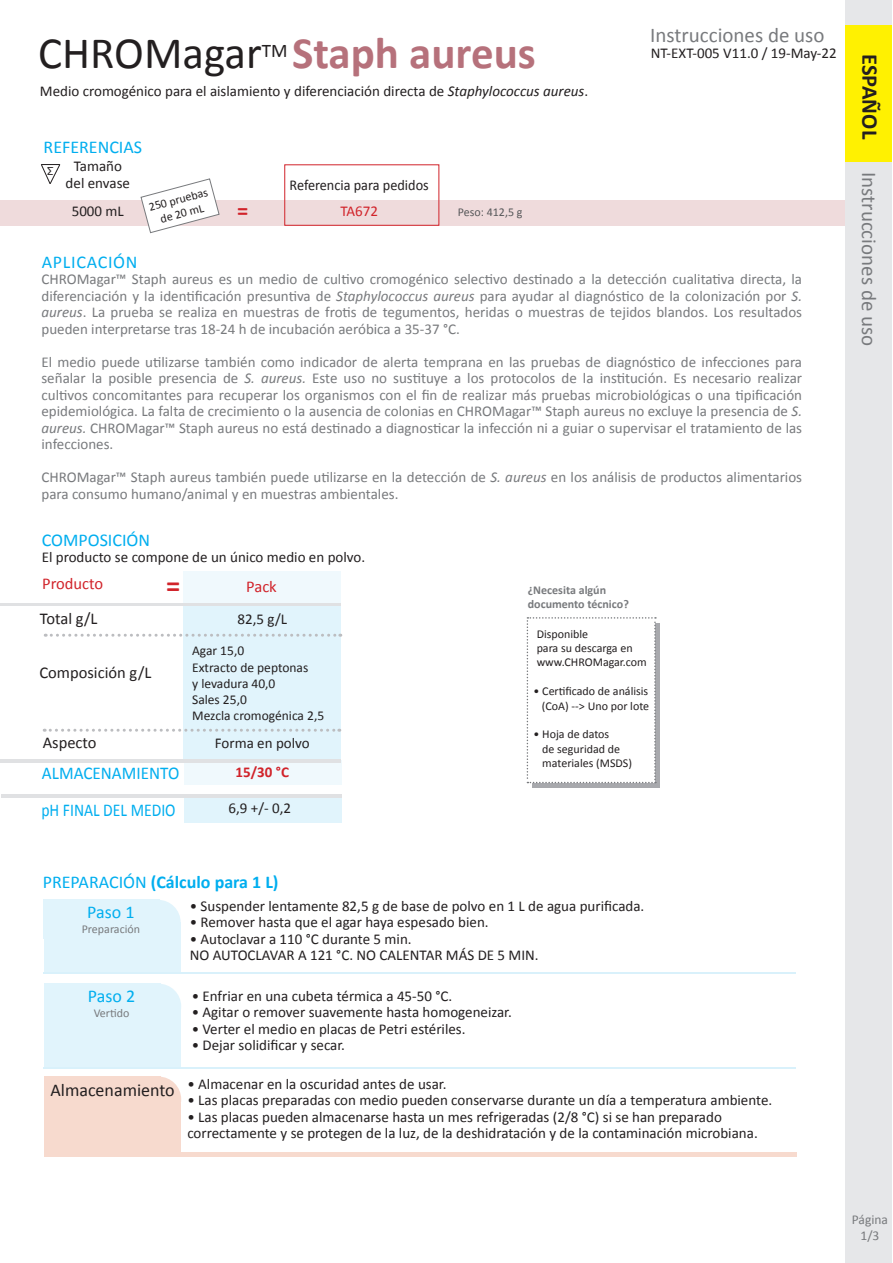
<style>
.page{position:relative;width:893px;height:1263px;background:#fff}
.page>*{position:absolute;margin:0;border:0;box-sizing:border-box;transform-origin:0 0}
.t1{font:700 45px "Calibri";color:#b6717b}
.t2{font:45px "Calibri";color:#231f20}
.t3{font:700 28.5px "Calibri";color:#d1232a}
.t4{font:700 22.5px "Calibri";color:#231f20}
.t5{font:700 22.5px "Calibri";color:#d1232a}
.t6{font:21px "Calibri";color:#787a7d}
.t7{font:19.2px "Calibri";color:#231f20}
.t8{font:18px "Calibri";color:#00aeef}
.t9{font:700 18px "Calibri";color:#00aeef}
.t10{font:18px "Calibri";color:#00aeef;scale:.87 1}
.t11{font:18px "Calibri";color:#00aeef;scale:.95 1}
.t12{font:18px "Calibri";color:#231f20}
.t13{font:18px "Calibri";letter-spacing:.04em;color:#00aeef}
.t14{font:16.5px "Calibri";color:#231f20}
.t15{font:16.5px "Calibri";color:#d1232a}
.t16{font:15px/16.5px "Calibri";color:#787a7d;text-align:justify}
.t17{font:15px/16.5px "Calibri";color:#231f20}
.t18{font:15px "Calibri";color:#231f20;scale:.95 1}
.t19{font:700 15px "Calibri";color:#d1232a}
.t20{font:15px "Calibri";color:#d1232a}
.t21{font:13.5px "Calibri";color:#231f20}
.t22{font:13.5px "Calibri";color:#787a7d}
.t23{font:12px/14.4px "Calibri";color:#231f20}
.t24{font:700 12px "Calibri";color:#787a7d}
.t25{font:12px "Calibri";color:#787a7d}
.t26{font:12px "Calibri";color:#57585a}
.s1{font-style:italic}
.s2{font-weight:400}
</style>
<div class="page">
<div style="left:845px;top:0;width:47px;height:1263px;background:#e6e7e9"></div>
<div style="left:532px;top:623px;width:128px;height:165px;background:#a8a9ad"></div>
<div style="left:527px;top:617px;width:129px;height:166px;background:#fff"></div>
<div style="left:845px;top:26px;width:47px;height:136px;background:#fff101"></div>
<div style="left:0;top:200px;width:845px;height:25px;background:#efdbdc"></div>
<svg style="left:141px;top:179px;width:78px;height:54px"></svg>
<div style="left:184px;top:761px;width:157px;height:24px;background:#f0f9fd"></div>
<div style="left:184px;top:571px;width:157px;height:34px;background:#f0f9fd"></div>
<div style="left:184px;top:798px;width:157px;height:25px;background:#e1f4fc"></div>
<div style="left:184px;top:606px;width:157px;height:154px;background:#e1f4fc"></div>
<hr style="left:1px;top:603px;width:340px;height:3px;background:#e0e1e3">
<hr style="left:1px;top:794px;width:341px;height:4px;background:#e0e1e3">
<svg style="left:44px;top:729px;width:296px;height:3px"></svg>
<hr style="left:1px;top:759px;width:340px;height:3px;background:#e0e1e3">
<svg style="left:45px;top:634px;width:296px;height:3px"></svg>
<div style="left:44px;top:922px;width:137px;height:51px;background:#e1f4fc"></div>
<div style="left:43px;top:899px;width:117px;height:40px;background:#e1f4fc"></div>
<div style="left:135px;top:900px;width:46px;height:45px;background:#e1f4fc;border-radius:50%"></div>
<div style="left:44px;top:983px;width:117px;height:49px;background:#e1f4fc"></div>
<div style="left:136px;top:984px;width:45px;height:45px;background:#e1f4fc;border-radius:50%"></div>
<div style="left:44px;top:1005px;width:137px;height:62px;background:#e1f4fc"></div>
<div style="left:44px;top:1076px;width:117px;height:49px;background:#f7dace"></div>
<div style="left:136px;top:1076px;width:45px;height:46px;background:#f7dace;border-radius:50%"></div>
<div style="left:44px;top:1102px;width:137px;height:52px;background:#f7dace"></div>
<div style="left:44px;top:1152px;width:753px;height:5px;background:#f7dace"></div>
<hr style="left:43px;top:972px;width:752px;height:2px;background:#d9f1fb">
<hr style="left:43px;top:1067px;width:752px;height:1px;background:#d9f1fb">
<svg style="left:41px;top:164px;width:19px;height:20px"></svg>
<p class="t2" style="left:38px;top:22px;width:225px">CHROMagar</p>
<p class="t7" style="left:262px;top:37px;width:27px">TM</p>
<p class="t1" style="left:292px;top:21px;width:245px">Staph aureus</p>
<p class="t17" style="left:40px;top:82px;width:550px">Medio cromogénico para el aislamiento y diferenciación directa de <span class="s1">Staphylococcus aureus</span>.</p>
<p class="t8" style="left:44px;top:134px;width:100px">REFERENCIAS</p>
<p class="t17" style="left:74px;top:157px;width:50px">Tamaño</p>
<p class="t17" style="left:66px;top:174px;width:66px">del envase</p>
<p class="t17" style="left:72px;top:202px;width:54px">5000 mL</p>
<p class="t23" style="left:147px;top:200px;width:62px;rotate:-15deg">250 pruebas</p>
<p class="t23" style="left:159px;top:212px;width:46px;rotate:-15deg">de 20 mL</p>
<p class="t18" style="left:290px;top:174px;width:148px">Referencia para pedidos</p>
<p class="t5" style="left:237px;top:194px;width:13px">=</p>
<p class="t20" style="left:340px;top:200px;width:39px">TA672</p>
<p class="t26" style="left:458px;top:204px;width:66px">Peso: 412,5 g</p>
<p class="t6" style="left:650px;top:20px;width:176px">Instrucciones de uso</p>
<p class="t17" style="left:651px;top:44px;width:187px">NT-EXT-005 V11.0 / 19-May-22</p>
<p class="t13" style="left:42px;top:249px;width:97px">APLICACIÓN</p>
<p class="t16" style="left:41px;top:270px;width:762px">CHROMagar™ Staph aureus es un medio de cultivo cromogénico selectivo destinado a la detección cualitativa directa, la diferenciación y la identificación presuntiva de <span class="s1">Staphylococcus aureus</span> para ayudar al diagnóstico de la colonización por <span class="s1">S. aureus</span>. La prueba se realiza en muestras de frotis de tegumentos, heridas o muestras de tejidos blandos. Los resultados pueden interpretarse tras 18-24 h de incubación aeróbica a 35-37 °C.</p>
<p class="t16" style="left:41px;top:353px;width:762px">El medio puede utilizarse también como indicador de alerta temprana en las pruebas de diagnóstico de infecciones para señalar la posible presencia de <span class="s1">S. aureus.</span> Este uso no sustituye a los protocolos de la institución. Es necesario realizar cultivos concomitantes para recuperar los organismos con el fin de realizar más pruebas microbiológicas o una tipificación epidemiológica. La falta de crecimiento o la ausencia de colonias en CHROMagar™ Staph aureus no excluye la presencia de <span class="s1">S. aureus.</span> CHROMagar™ Staph aureus no está destinado a diagnosticar la infección ni a guiar o supervisar el tratamiento de las infecciones.</p>
<p class="t16" style="left:41px;top:468px;width:762px">CHROMagar™ Staph aureus también puede utilizarse en la detección de <span class="s1">S. aureus</span> en los análisis de productos alimentarios para consumo humano/animal y en muestras ambientales.</p>
<p class="t8" style="left:42px;top:527px;width:110px">COMPOSICIÓN</p>
<p class="t17" style="left:42px;top:549px;width:325px">El producto se compone de un único medio en polvo.</p>
<p class="t15" style="left:42px;top:572px;width:63px">Producto</p>
<p class="t3" style="left:166px;top:565px;width:16px">=</p>
<p class="t15" style="left:246px;top:575px;width:32px">Pack</p>
<p class="t14" style="left:40px;top:607px;width:59px">Total g/L</p>
<p class="t17" style="left:237px;top:610px;width:51px">82,5 g/L</p>
<p class="t14" style="left:39px;top:660px;width:113px">Composición g/L</p>
<p class="t21" style="left:192px;top:641px;width:54px">Agar 15,0</p>
<p class="t21" style="left:192px;top:658px;width:118px">Extracto de peptonas</p>
<p class="t21" style="left:192px;top:674px;width:85px">y levadura 40,0</p>
<p class="t21" style="left:192px;top:690px;width:56px">Sales 25,0</p>
<p class="t21" style="left:192px;top:706px;width:134px">Mezcla cromogénica 2,5</p>
<p class="t14" style="left:43px;top:731px;width:55px">Aspecto</p>
<p class="t17" style="left:215px;top:734px;width:96px">Forma en polvo</p>
<p class="t11" style="left:42px;top:761px;width:146px">ALMACENAMIENTO</p>
<p class="t19" style="left:236px;top:762px;width:55px">15/30 °C</p>
<p class="t17" style="left:229px;top:800px;width:64px">6,9 +/- 0,2</p>
<p class="t10" style="left:41px;top:797px;width:156px">pH FINAL DEL MEDIO</p>
<p class="t9" style="left:43px;top:870px;width:237px"><span class="s2">PREPARACIÓN</span> (Cálculo para 1 L)</p>
<p class="t24" style="left:528px;top:581px;width:80px">¿Necesita algún</p>
<p class="t24" style="left:528px;top:596px;width:103px">documento técnico?</p>
<p class="t23" style="left:537px;top:626px;width:53px">Disponible</p>
<p class="t23" style="left:537px;top:640px;width:98px">para su descarga en</p>
<p class="t23" style="left:537px;top:655px;width:112px">www.CHROMagar.com</p>
<p class="t23" style="left:534px;top:684px;width:116px">• Certificado de análisis</p>
<p class="t23" style="left:542px;top:698px;width:109px">(CoA) --&gt; Uno por lote</p>
<p class="t23" style="left:542px;top:727px;width:91px;text-indent:-9px">• Hoja de datos<br>de seguridad de materiales (MSDS)</p>
<p class="t8" style="left:87px;top:900px;width:49px">Paso 1</p>
<p class="t25" style="left:82px;top:920px;width:60px">Preparación</p>
<p class="t8" style="left:88px;top:984px;width:49px">Paso 2</p>
<p class="t25" style="left:94px;top:1004px;width:37px">Vertido</p>
<p class="t12" style="left:50px;top:1077px;width:126px">Almacenamiento</p>
<p class="t17" style="left:190px;top:897px;width:456px">• Suspender lentamente 82,5 g de base de polvo en 1 L de agua purificada.</p>
<p class="t17" style="left:190px;top:913px;width:300px">• Remover hasta que el agar haya espesado bien.</p>
<p class="t17" style="left:190px;top:930px;width:223px">• Autoclavar a 110 °C durante 5 min.</p>
<p class="t17" style="left:190px;top:946px;width:350px">NO AUTOCLAVAR A 121 °C. NO CALENTAR MÁS DE 5 MIN.</p>
<p class="t17" style="left:192px;top:987px;width:262px">• Enfriar en una cubeta térmica a 45-50 °C.</p>
<p class="t17" style="left:192px;top:1004px;width:322px">• Agitar o remover suavemente hasta homogeneizar.</p>
<p class="t17" style="left:192px;top:1020px;width:275px">• Verter el medio en placas de Petri estériles.</p>
<p class="t17" style="left:192px;top:1037px;width:155px">• Dejar solidificar y secar.</p>
<p class="t17" style="left:187px;top:1075px;width:261px">• Almacenar en la oscuridad antes de usar.</p>
<p class="t17" style="left:187px;top:1091px;width:586px">• Las placas preparadas con medio pueden conservarse durante un día a temperatura ambiente.</p>
<p class="t17" style="left:187px;top:1108px;width:572px">• Las placas pueden almacenarse hasta un mes refrigeradas (2/8 °C) si se han preparado correctamente y se protegen de la luz, de la deshidratación y de la contaminación microbiana.</p>
<p class="t4" style="left:886px;top:54px;width:87px;rotate:90deg">ESPAÑOL</p>
<p class="t6" style="left:884px;top:172px;width:176px;rotate:90deg">Instrucciones de uso</p>
<p class="t22" style="left:852px;top:1210px;width:38px">Página</p>
<p class="t22" style="left:860px;top:1226px;width:20px">1/3</p>
</div>
